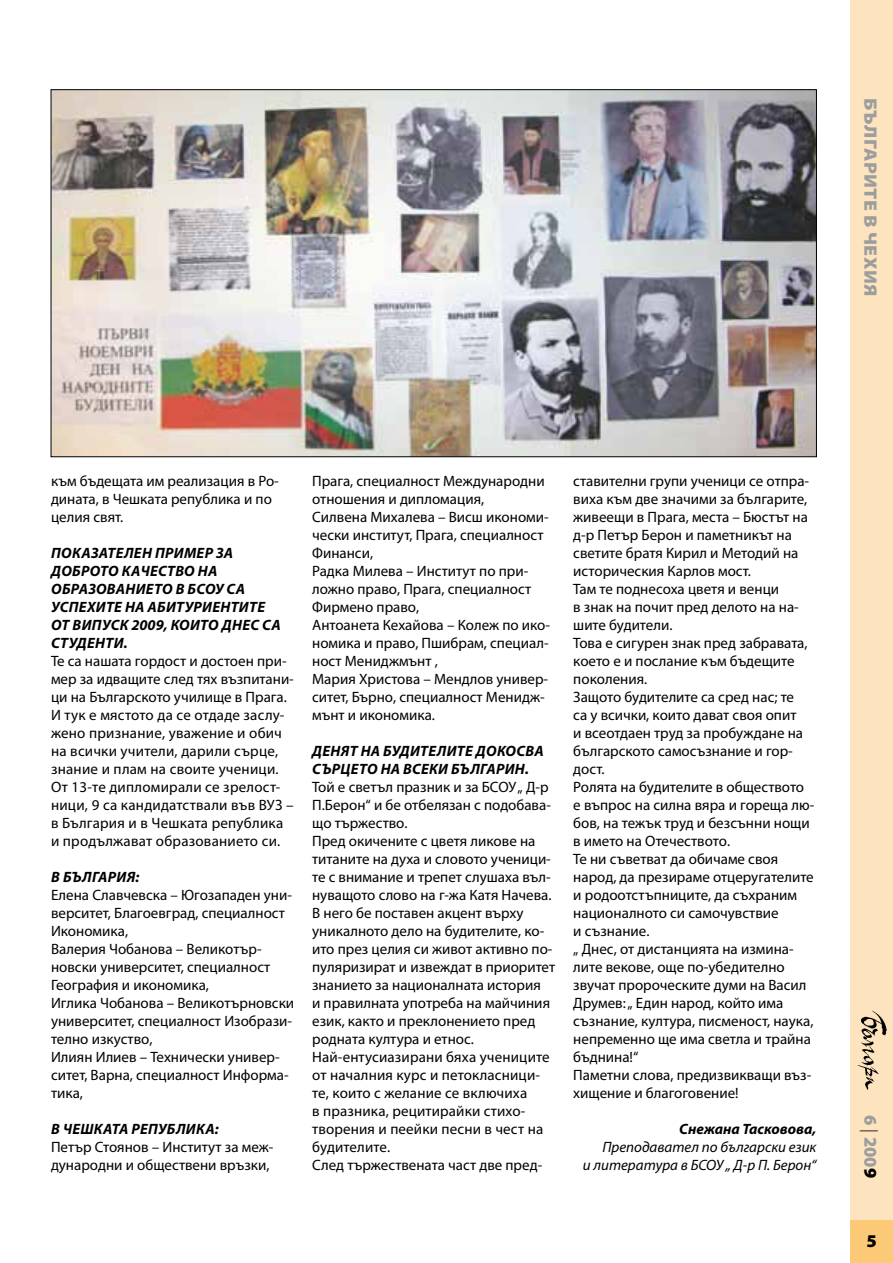
<style>
.page{position:relative;width:893px;height:1263px;background:#fff}
.page>*{position:absolute;margin:0;border:0;box-sizing:border-box;transform-origin:0 0}
.t1{font:900 18px "Myriad Pro";color:#9c9d9d;scale:1.1 1}
.t2{font:900 18px "Myriad Pro";color:#9c9d9d}
.t3{font:900 18px "Myriad Pro";color:#000}
.t4{font:15px/18px "Myriad Pro";color:#000}
.t5{font:italic 700 15px/18px "Myriad Pro";letter-spacing:.05em;color:#000}
.t6{font:italic 15px/18px "Myriad Pro";color:#000;text-align:right}
.t7{font:italic 700 15px "Myriad Pro";letter-spacing:.105em;color:#000}
.t8{font:italic 700 15px "Myriad Pro";color:#000}
.t9{font:italic 700 15px "Myriad Pro";letter-spacing:.03em;color:#000}
.s1{font-weight:300;color:#000}
.s2{color:#000}
</style>
<div class="page">
<img style="left:53px;top:91px;width:762px;height:364px">
<div style="left:850px;top:0;width:43px;height:1263px;background:#fee4be"></div>
<div style="left:850px;top:1220px;width:43px;height:43px;background:#fcc977"></div>
<img style="left:857px;top:1010px;width:29px;height:80px">
<p class="t1" style="left:883px;top:98px;width:182px;rotate:90deg">Българите в Чехия</p>
<p class="t4" style="left:51px;top:472px;width:229px">към бъдещата им реализация в Ро&shy;дината, в Чешката република и по целия свят.</p>
<p class="t5" style="left:51px;top:543px;width:134px">Показателен приме</p>
<p class="t5" style="left:51px;top:543px;width:194px;text-indent:153px">р за доброто качество на образованието в БСОУ са успе</p>
<p class="t7" style="left:87px;top:597px;width:179px">хите на аби туриентите</p>
<p class="t5" style="left:51px;top:615px;width:32px">от Випуск</p>
<p class="t5" style="left:131px;top:615px;width:150px">2009, които днес са</p>
<p class="t5" style="left:51px;top:633px;width:78px">студенти.</p>
<p class="t4" style="left:51px;top:652px;width:244px">Те са нашата гордост и достоен при&shy;мер за идващите след тях възпитани&shy;ци на Българското училище в Прага.<br>И тук е мястото да се отдаде заслу&shy;жено признание, уважение и обич на всички учители, дарили сърце, знание и плам на своите ученици.<br>От 13-те дипломирали се зрелост&shy;ници, 9 са кандидатствали във ВУЗ – в България и в Чешката република и продължават образованието си.</p>
<p class="t5" style="left:51px;top:867px;width:90px">В България:</p>
<p class="t4" style="left:51px;top:886px;width:245px">Елена Славчевска – Югозападен уни&shy;верситет, Благоевград, специалност<br>Икономика,<br>Валерия Чобанова – Великотър&shy;новски университет, специалност<br>География и икономика,<br>Иглика Чобанова – Великотърновски университет, специалност Изобрази&shy;телно изкуство,<br>Илиян Илиев – Технически универ&shy;ситет, Варна, специалност Информа&shy;тика,</p>
<p class="t9" style="left:51px;top:1119px;width:100px">В Чешката републик</p>
<p class="t5" style="left:205px;top:1119px;width:15px">а:</p>
<p class="t4" style="left:51px;top:1138px;width:224px">Петър Стоянов – Институт за меж&shy;дународни и обществени връзки,</p>
<p class="t4" style="left:312px;top:472px;width:239px">Прага, специалност Международни отношения и дипломация,<br>Силвена Михалева – Висш икономи&shy;чески институт, Прага, специалност<br>Финанси,<br>Радка Милева – Институт по при&shy;ложно право, Прага, специалност<br>Фирмено право,<br>Антоанета Кехайова – Колеж по ико&shy;номика и право, Пшибрам, специал&shy;ност Мениджмънт ,<br>Мария Христова – Мендлов универ&shy;ситет, Бърно, специалност Менидж&shy;мънт и икономика.</p>
<p class="t5" style="left:312px;top:741px;width:127px">Денят на будители</p>
<p class="t5" style="left:457px;top:741px;width:87px">те докосва</p>
<p class="t5" style="left:312px;top:759px;width:110px">сърцето на всеки</p>
<p class="t5" style="left:451px;top:759px;width:79px">българин.</p>
<p class="t4" style="left:312px;top:778px;width:245px">Той е светъл празник и за БСОУ „ Д-р<br>П.Берон“ и бе отбелязан с подобава&shy;що тържество.<br>Пред окичените с цветя ликове на титаните на духа и словото ученици&shy;те с внимание и трепет слушаха въл&shy;нуващото слово на г-жа Катя Начева.<br>В него бе поставен акцент върху уникалното дело на будителите, ко&shy;ито през целия си живот активно по&shy;пуляризират и извеждат в приоритет знанието за националната история<br>и правилната употреба на майчиния език, както и преклонението пред родната култура и етнос.<br>Най-ентусиазирани бяха учениците от началния курс и петокласници&shy;те, които с желание се включиха<br>в празника, рецитирайки стихо&shy;творения и пеейки песни в чест на будителите.<br>След тържествената част две пред-</p>
<p class="t4" style="left:573px;top:472px;width:243px">ставителни групи ученици се отпра&shy;виха към две значими за българите, живеещи в Прага, места – Бюстът на д-р Петър Берон и паметникът на светите братя Кирил и Методий на историческия Карлов мост.<br>Там те поднесоха цветя и венци<br>в знак на почит пред делото на на&shy;шите будители.<br>Това е сигурен знак пред забравата, което е и послание към бъдещите поколения.<br>Защото будителите са сред нас; те<br>са у всички, които дават своя опит<br>и всеотдаен труд за пробуждане на българското самосъзнание и гор&shy;дост.<br>Ролята на будителите в обществото е въпрос на силна вяра и гореща лю&shy;бов, на тежък труд и безсънни нощи в името на Отечеството.<br>Те ни съветват да обичаме своя народ, да презираме отцеругателите и родоотстъпниците, да съхраним националното си самочувствие<br>и съзнание.<br>„ Днес, от дистанцията на измина&shy;лите векове, още по-убедително звучат пророческите думи на Васил<br>Друмев: „ Един народ, който има съзнание, култура, писменост, наука, непременно ще има светла и трайна бъднина!“<br>Паметни слова, предизвикващи въз&shy;хищение и благоговение!</p>
<p class="t8" style="left:679px;top:1119px;width:139px">Снежана Тасковова,</p>
<p class="t6" style="left:583px;top:1138px;width:235px">Преподавател по български език<br>и литература в БСОУ „ Д-р П. Берон“</p>
<p class="t2" style="left:883px;top:1115px;width:64px;rotate:90deg">6 <span class="s1">|</span> 200<span class="s2">9</span></p>
<p class="t3" style="left:866px;top:1229px;width:12px">5</p>
</div>
